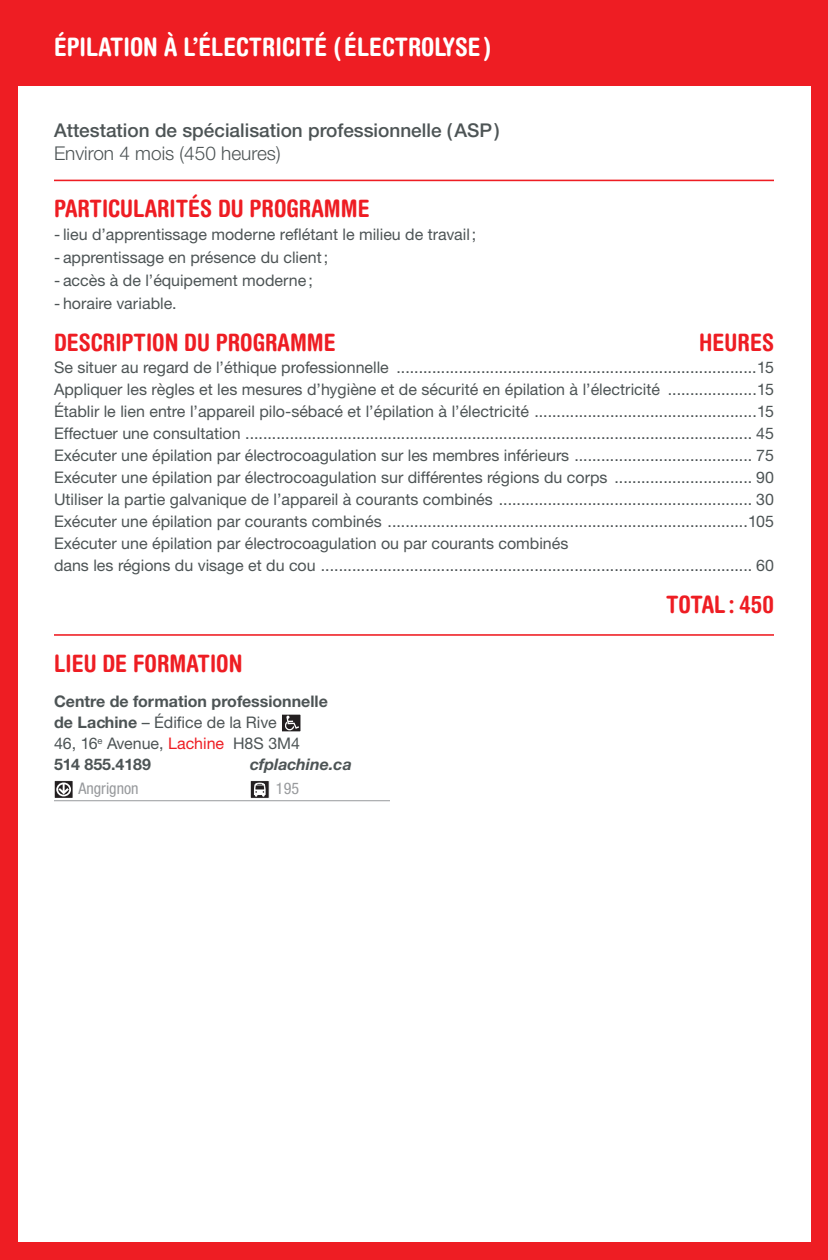
<style>
.page{position:relative;width:828px;height:1260px;background:#ee1d23}
.page>*{position:absolute;margin:0;border:0;box-sizing:border-box;transform-origin:0 0}
._05_Verso_-_Titre{font:700 condensed 25.6px "Helvetica Rounded";color:#fff}
._08_Sous-titre_-_Str{font:700 condensed 24px "Helvetica Rounded";color:#ee1d23}
._10_Sous-titre_-_No{font:700 condensed 24px "Helvetica Rounded";color:#ee1d23}
._06_Attestation{font:500 19px "Helvetica Neue CE";color:#4d5455}
._07_Attestation_-_Dé{font:300 19px "Helvetica Neue CE";color:#4d5455}
._11_Texte_-_Programm{font:16px/22px "Helvetica Neue CE";color:#4d5455}
._09_Texte_-_Point_fo{font:16px "Helvetica Neue CE";color:#4d5455}
.t1{font:700 16px/21px "Helvetica Neue CE";color:#4d5455}
.t2{font:italic 700 16px "Helvetica Neue CE";color:#4d5455}
.t3{font:condensed 16px "Helvetica Neue";color:#97999c}
.s1{font-weight:400}
.s2{font-weight:400;color:#ee1d23}
</style>
<div class="page">
<div style="left:18px;top:25px;width:792px;height:1217px;background:#fff"></div>
<div style="left:0;top:0;width:828px;height:86px;background:#ee1d23"></div>
<hr style="left:54px;top:180px;width:720px;height:1px;background:#ee1d23">
<hr style="left:54px;top:634px;width:720px;height:2px;background:#ee1d23">
<hr style="left:54px;top:800px;width:336px;height:1px;background:#97999c">
<svg style="left:282px;top:714px;width:19px;height:18px"></svg>
<svg style="left:56px;top:782px;width:15px;height:15px"></svg>
<div style="left:54px;top:780px;width:19px;height:19px;border:1px solid #fff"></div>
<svg style="left:56px;top:783px;width:15px;height:13px"></svg>
<svg style="left:250px;top:781px;width:20px;height:17px"></svg>
<p class="_05_Verso_-_Titre" style="left:54px;top:31px;width:439px">ÉPILATION À L’ÉLECTRICITÉ ( ÉLECTROLYSE )</p>
<p class="_06_Attestation" style="left:54px;top:119px;width:447px">Attestation de spécialisation professionnelle (ASP)</p>
<p class="_07_Attestation_-_Dé" style="left:54px;top:142px;width:228px">Environ 4 mois (450 heures)</p>
<p class="_08_Sous-titre_-_Str" style="left:54px;top:194px;width:317px">PARTICULARITÉS DU PROGRAMME</p>
<p class="_09_Texte_-_Point_fo" style="left:54px;top:225px;width:424px">- lieu d’apprentissage moderne reflétant le milieu de travail;</p>
<p class="_09_Texte_-_Point_fo" style="left:54px;top:248px;width:276px">- apprentissage en présence du client;</p>
<p class="_09_Texte_-_Point_fo" style="left:54px;top:271px;width:260px">- accès à de l’équipement moderne;</p>
<p class="_09_Texte_-_Point_fo" style="left:54px;top:294px;width:124px">- horaire variable.</p>
<p class="_10_Sous-titre_-_No" style="left:54px;top:328px;width:283px">DESCRIPTION DU PROGRAMME</p>
<p class="_10_Sous-titre_-_No" style="left:699px;top:328px;width:76px">HEURES</p>
<p class="_11_Texte_-_Programm" style="left:54px;top:357px;width:721px">Se situer au regard de l’éthique professionnelle .................................................................................15</p>
<p class="_11_Texte_-_Programm" style="left:54px;top:379px;width:721px">Appliquer les règles et les mesures d’hygiène et de sécurité en épilation à l’électricité ....................15</p>
<p class="_11_Texte_-_Programm" style="left:54px;top:401px;width:721px">Établir le lien entre l’appareil pilo-sébacé et l’épilation à l’électricité ..................................................15</p>
<p class="_11_Texte_-_Programm" style="left:54px;top:423px;width:721px">Effectuer une consultation .................................................................................................................. 45</p>
<p class="_11_Texte_-_Programm" style="left:54px;top:445px;width:721px">Exécuter une épilation par électrocoagulation sur les membres inférieurs ........................................ 75</p>
<p class="_11_Texte_-_Programm" style="left:54px;top:467px;width:721px">Exécuter une épilation par électrocoagulation sur différentes régions du corps ............................... 90</p>
<p class="_11_Texte_-_Programm" style="left:54px;top:489px;width:721px">Utiliser la partie galvanique de l’appareil à courants combinés ......................................................... 30</p>
<p class="_11_Texte_-_Programm" style="left:54px;top:511px;width:721px">Exécuter une épilation par courants combinés .................................................................................105</p>
<p class="_11_Texte_-_Programm" style="left:54px;top:533px;width:721px">Exécuter une épilation par électrocoagulation ou par courants combinés<br>dans les régions du visage et du cou ................................................................................................. 60</p>
<p class="_10_Sous-titre_-_No" style="left:666px;top:590px;width:109px">TOTAL : 450</p>
<p class="_08_Sous-titre_-_Str" style="left:54px;top:649px;width:190px">LIEU DE FORMATION</p>
<p class="t1" style="left:54px;top:691px;width:275px">Centre de formation professionnelle de Lachine <span class="s1">– Édifice de la Rive<br>46, 16</span><sup>e</sup> <span class="s1">Avenue,</span> <span class="s2">Lachine</span> <span class="s1">H8S 3M4<br></span>514 855.4189</p>
<p class="t2" style="left:250px;top:755px;width:103px">cfplachine.ca</p>
<p class="t3" style="left:78px;top:779px;width:62px">Angrignon</p>
<p class="t3" style="left:276px;top:779px;width:25px">195</p>
</div>
